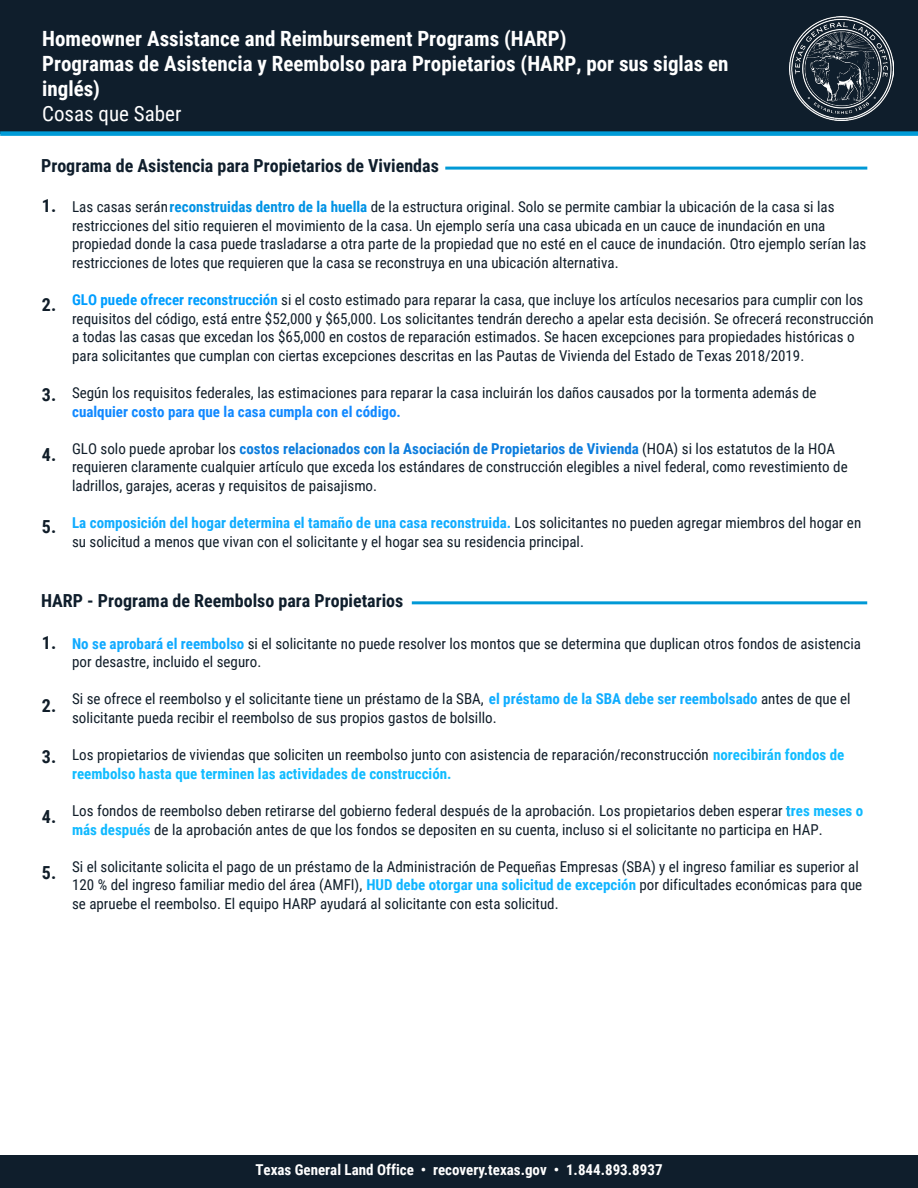
<style>
.page{position:relative;width:918px;height:1188px;background:#fff}
.page>*{position:absolute;margin:0;border:0;box-sizing:border-box;transform-origin:0 0}
.t1{font:700 21px/24.8px "Roboto Condensed";color:#fff}
.t2{font:21px "Roboto Condensed";color:#fff}
.t3{font:700 18px "Roboto Condensed";color:#0f1e2c}
.t4{font:700 18px "Roboto Condensed";color:#101d29}
.t5{font:700 18px "Roboto Condensed";color:#101d29}
.t6{font:15px/18.6px "Roboto Condensed";color:#101d29}
.t7{font:700 15px "Roboto Condensed";color:#fff}
.t8{font:700 15px "Roboto Condensed";color:#1189ff}
.s1{font-weight:700;color:#0092e4}
.s2{font-weight:700;color:#009eff}
.s3{font-weight:700;color:#0c7dde}
.s4{font-weight:700;color:#10acff}
.s5{font-style:inherit}
.s6{font-weight:700;color:#10aaff}
.s7{font-weight:700;color:#10adff}
.s8{font-weight:700;color:#10bcff}
.s9{font-weight:700;color:#10b9ff}
.s10{font-weight:700;color:#10b5ff}
</style>
<div class="page">
<div style="left:0;top:0;width:918px;height:134px;background:#0f1e2c"></div>
<img style="left:790px;top:16px;width:104px;height:104px">
<div style="left:0;top:131px;width:918px;height:5px;background:#009cd8"></div>
<div style="left:0;top:1156px;width:918px;height:32px;background:#0f1e2c"></div>
<hr style="left:445px;top:167px;width:422px;height:2px;background:#0099d6">
<hr style="left:412px;top:601px;width:455px;height:3px;background:#0099d6">
<h1 class="t1" style="left:42px;top:26px;width:688px">Homeowner Assistance and Reimbursement Programs (HARP)<br>Programas de Asistencia y Reembolso para Propietarios (HARP, por sus siglas en inglés)</h1>
<h1 class="t2" style="left:42px;top:98px;width:141px">Cosas que Saber</h1>
<p class="t3" style="left:41px;top:153px;width:399px">Programa de Asistencia para Propietarios de Viviendas</p>
<p class="t4" style="left:42px;top:193px;width:16px">1.</p>
<p class="t4" style="left:42px;top:292px;width:16px">2.</p>
<p class="t4" style="left:42px;top:381px;width:16px">3.</p>
<p class="t4" style="left:42px;top:442px;width:16px">4.</p>
<p class="t4" style="left:42px;top:514px;width:16px">5.</p>
<p class="t6" style="left:72px;top:197px;width:796px">Las casas serán <span class="s1">reconstruidas dentro de la huella</span> de la estructura original. Solo se permite cambiar la ubicación de la casa si las restricciones del sitio requieren el movimiento de la casa. Un ejemplo sería una casa ubicada en un cauce de inundación en una propiedad donde la casa puede trasladarse a otra parte de la propiedad que no esté en el cauce de inundación. Otro ejemplo serían las restricciones de lotes que requieren que la casa se reconstruya en una ubicación alternativa.</p>
<p class="t6" style="left:72px;top:290px;width:803px"><span class="s2">GLO puede ofrecer reconstrucción</span> si el costo estimado para reparar la casa, que incluye los artículos necesarios para cumplir con los requisitos del código, está entre $52,000 y $65,000. Los solicitantes tendrán derecho a apelar esta decisión. Se ofrecerá reconstrucción a todas las casas que excedan los $65,000 en costos de reparación estimados. Se hacen excepciones para propiedades históricas o para solicitantes que cumplan con ciertas excepciones descritas en las Pautas de Vivienda del Estado de Texas 2018/2019.</p>
<p class="t6" style="left:72px;top:383px;width:746px">Según los requisitos federales, las estimaciones para reparar la casa incluirán los daños causados por la tormenta además de</p>
<p class="t8" style="left:72px;top:401px;width:330px">cualquier costo para que la casa cumpla con el código.</p>
<p class="t6" style="left:72px;top:439px;width:777px">GLO solo puede aprobar los <span class="s3">costos relacionados con la Asociación de Propietarios de Vivienda</span> (HOA) si los estatutos de la HOA requieren claramente cualquier artículo que exceda los estándares de construcción elegibles a nivel federal, como revestimiento de ladrillos, garajes, aceras y requisitos de paisajismo.</p>
<p class="t6" style="left:72px;top:513px;width:791px"><span class="s4">La composición del hogar determina el tamaño de una casa reconstruida.</span> Los solicitantes no pueden agregar miembros del hogar en su solicitud a menos que vivan con el solicitante y el hogar sea su residencia principal.</p>
<p class="t3" style="left:41px;top:588px;width:364px">HARP - Programa de Reembolso para Propietarios</p>
<p class="t4" style="left:42px;top:630px;width:16px">1.</p>
<p class="t4" style="left:42px;top:693px;width:16px">2.</p>
<p class="t4" style="left:42px;top:744px;width:16px">3.</p>
<p class="t4" style="left:42px;top:804px;width:16px">4.</p>
<p class="t5" style="left:42px;top:860px;width:16px">5<span class="s5">.</span></p>
<p class="t6" style="left:72px;top:633px;width:790px"><span class="s6">No se aprobará el reembolso</span> si el solicitante no puede resolver los montos que se determina que duplican otros fondos de asistencia por desastre, incluido el seguro.</p>
<p class="t6" style="left:72px;top:689px;width:780px">Si se ofrece el reembolso y el solicitante tiene un préstamo de la SBA, <span class="s7">el préstamo de la SBA debe ser reembolsado</span> antes de que el solicitante pueda recibir el reembolso de sus propios gastos de bolsillo.</p>
<p class="t6" style="left:72px;top:745px;width:774px">Los propietarios de viviendas que soliciten un reembolso junto con asistencia de reparación/reconstrucción <span class="s8">norecibirán fondos de reembolso hasta que terminen las actividades de construcción.</span></p>
<p class="t6" style="left:72px;top:801px;width:793px">Los fondos de reembolso deben retirarse del gobierno federal después de la aprobación. Los propietarios deben esperar <span class="s9">tres meses o más después</span> de la aprobación antes de que los fondos se depositen en su cuenta, incluso si el solicitante no participa en HAP.</p>
<p class="t6" style="left:72px;top:857px;width:792px">Si el solicitante solicita el pago de un préstamo de la Administración de Pequeñas Empresas (SBA) y el ingreso familiar es superior al<br>120 % del ingreso familiar medio del área (AMFI), <span class="s10">HUD debe otorgar una solicitud de excepción</span> por dificultades económicas para que se apruebe el reembolso. El equipo HARP ayudará al solicitante con esta solicitud.</p>
<p class="t7" style="left:255px;top:1159px;width:409px">Texas General Land Office • recovery.texas.gov • 1.844.893.8937</p>
</div>
